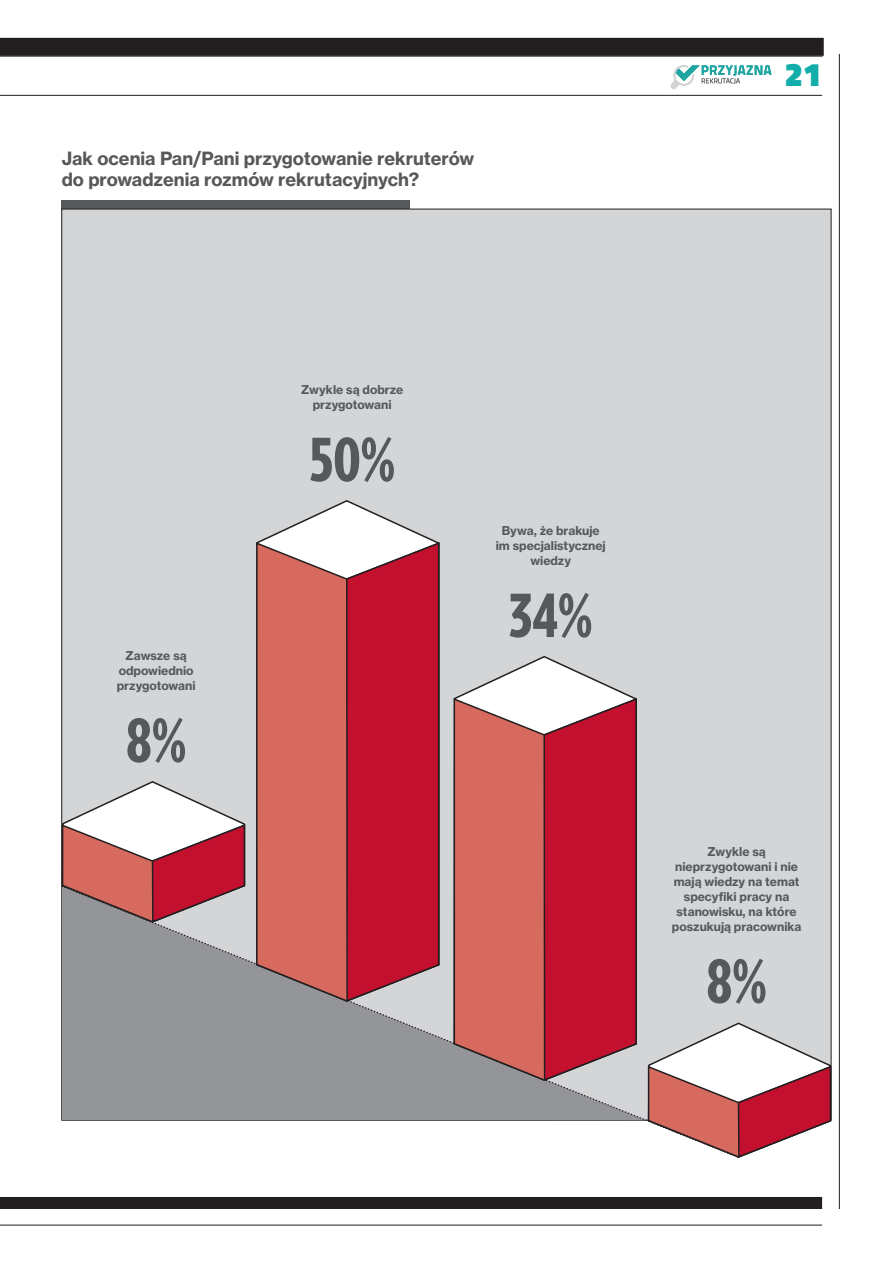
<style>
.page{position:relative;width:893px;height:1263px;background:#fff}
.page>*{position:absolute;margin:0;border:0;box-sizing:border-box;transform-origin:0 0}
.t1{font:900 60px "Verlag Compressed";color:#57585a}
.t2{font:900 32.85px "Titillium Web";color:#13aea9}
.t3{font:18px "N Haas Grotesk TX Pro 75 Bd";color:#57585a}
.t4{font:12px/15px "N Haas Grotesk TX Pro 75 Bd";color:#57585a;text-align:center}
</style>
<div class="page">
<div style="left:61px;top:200px;width:349px;height:9px;background:#57585a"></div>
<div style="left:62px;top:209px;width:769px;height:911px;background:#d4d5d7"></div>
<svg style="left:63px;top:924px;width:584px;height:197px;background:#999b9e"></svg>
<svg style="left:61px;top:780px;width:185px;height:144px"></svg>
<hr style="left:839px;top:54px;width:1px;height:1155px;background:#231f20">
<hr style="left:0;top:95px;width:822px;height:1px;background:#231f20">
<hr style="left:0;top:56px;width:823px;height:1px;background:#231f20">
<hr style="left:0;top:1225px;width:822px;height:1px;background:#231f20">
<div style="left:0;top:1197px;width:822px;height:12px;background:#231f20"></div>
<div style="left:0;top:38px;width:824px;height:18px;background:#231f20"></div>
<svg style="left:671px;top:65px;width:100px;height:24px"></svg>
<svg style="left:259px;top:500px;width:177px;height:41px"></svg>
<svg style="left:255px;top:541px;width:90px;height:461px;background:#d37b73"></svg>
<svg style="left:345px;top:541px;width:96px;height:462px;background:#c02540"></svg>
<svg style="left:456px;top:656px;width:178px;height:41px"></svg>
<svg style="left:452px;top:697px;width:91px;height:385px;background:#d07269"></svg>
<svg style="left:543px;top:697px;width:95px;height:385px;background:#c02842"></svg>
<svg style="left:647px;top:1022px;width:185px;height:136px"></svg>
<p class="t3" style="left:62px;top:147px;width:414px">Jak ocenia Pan/Pani przygotowanie rekruterów</p>
<p class="t3" style="left:62px;top:168px;width:359px">do prowadzenia rozmów rekrutacyjnych?</p>
<p class="t2" style="left:785px;top:51px;width:38px">21</p>
<p class="t4" style="left:117px;top:648px;width:80px">Zawsze są odpowiednio przygotowani</p>
<p class="t1" style="left:126px;top:695px;width:62px">8%</p>
<p class="t4" style="left:301px;top:382px;width:104px">Zwykle są dobrze przygotowani</p>
<p class="t1" style="left:309px;top:415px;width:87px">50%</p>
<p class="t4" style="left:496px;top:523px;width:111px">Bywa, że brakuje im specjalistycznej wiedzy</p>
<p class="t1" style="left:509px;top:570px;width:85px">34%</p>
<p class="t4" style="left:672px;top:844px;width:131px">Zwykle są nieprzygotowani i nie mają wiedzy na temat specyfiki pracy na stanowisku, na które poszukują pracownika</p>
<p class="t1" style="left:706px;top:936px;width:62px">8%</p>
</div>
